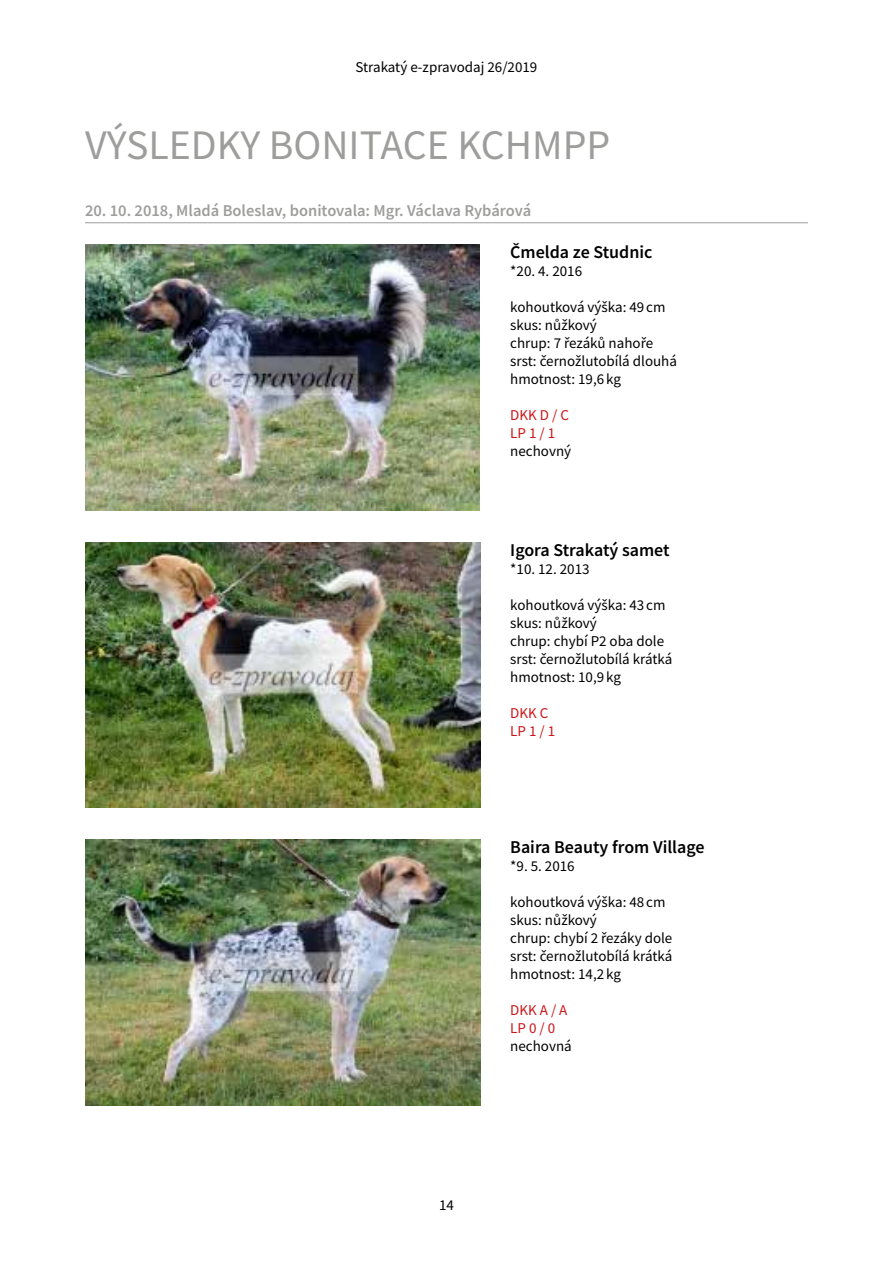
<style>
.page{position:relative;width:893px;height:1263px;background:#fff}
.page>*{position:absolute;margin:0;border:0;box-sizing:border-box;transform-origin:0 0}
.t1{font:42px "Source Sans Pro";color:#9d9d9c}
.t2{font:600 18px "Source Sans Pro";color:#000}
.t3{font:600 16.5px "Source Sans Pro";color:#9d9d9c}
.t4{font:15px/18px "Source Sans Pro";color:#000}
.t5{font:15px/18px "Source Sans Pro";color:#cd1619}
</style>
<div class="page">
<hr style="left:85px;top:222px;width:723px;height:1px;background:#9d9d9c">
<img style="left:85px;top:245px;width:395px;height:265px">
<img style="left:85px;top:542px;width:395px;height:266px">
<img style="left:85px;top:840px;width:395px;height:266px">
<p class="t4" style="left:356px;top:58px;width:183px">Strakatý e-zpravodaj 26/2019</p>
<h1 class="t1" style="left:85px;top:118px;width:284px">Výsledky bonitace</h1>
<h1 class="t1" style="left:457px;top:118px;width:154px">KCHMPP</h1>
<p class="t3" style="left:85px;top:200px;width:448px">20. 10. 2018, Mladá Boleslav, bonitovala: Mgr. Václava Rybárová</p>
<p class="t2" style="left:510px;top:240px;width:144px">Čmelda ze Studnic</p>
<p class="t4" style="left:510px;top:262px;width:73px">*20. 4. 2016</p>
<p class="t4" style="left:510px;top:298px;width:168px">kohoutková výška: 49 cm skus: nůžkový<br>chrup: 7 řezáků nahoře srst: černožlutobílá dlouhá hmotnost: 19,6 kg</p>
<p class="t5" style="left:510px;top:406px;width:60px">DKK D / C<br>LP 1 / 1</p>
<p class="t4" style="left:510px;top:442px;width:62px">nechovný</p>
<p class="t2" style="left:510px;top:538px;width:161px">Igora Strakatý samet</p>
<p class="t4" style="left:510px;top:559px;width:81px">*10. 12. 2013</p>
<p class="t4" style="left:510px;top:595px;width:164px">kohoutková výška: 43 cm skus: nůžkový<br>chrup: chybí P2 oba dole srst: černožlutobílá krátká hmotnost: 10,9 kg</p>
<p class="t5" style="left:510px;top:703px;width:46px">DKK C<br>LP 1 / 1</p>
<p class="t2" style="left:510px;top:835px;width:196px">Baira Beauty from Village</p>
<p class="t4" style="left:510px;top:857px;width:66px">*9. 5. 2016</p>
<p class="t4" style="left:510px;top:893px;width:164px">kohoutková výška: 48 cm skus: nůžkový<br>chrup: chybí 2 řezáky dole srst: černožlutobílá krátká hmotnost: 14,2 kg</p>
<p class="t5" style="left:510px;top:1001px;width:59px">DKK A / A<br>LP 0 / 0</p>
<p class="t4" style="left:510px;top:1037px;width:63px">nechovná</p>
<p class="t4" style="left:439px;top:1196px;width:16px">14</p>
</div>
